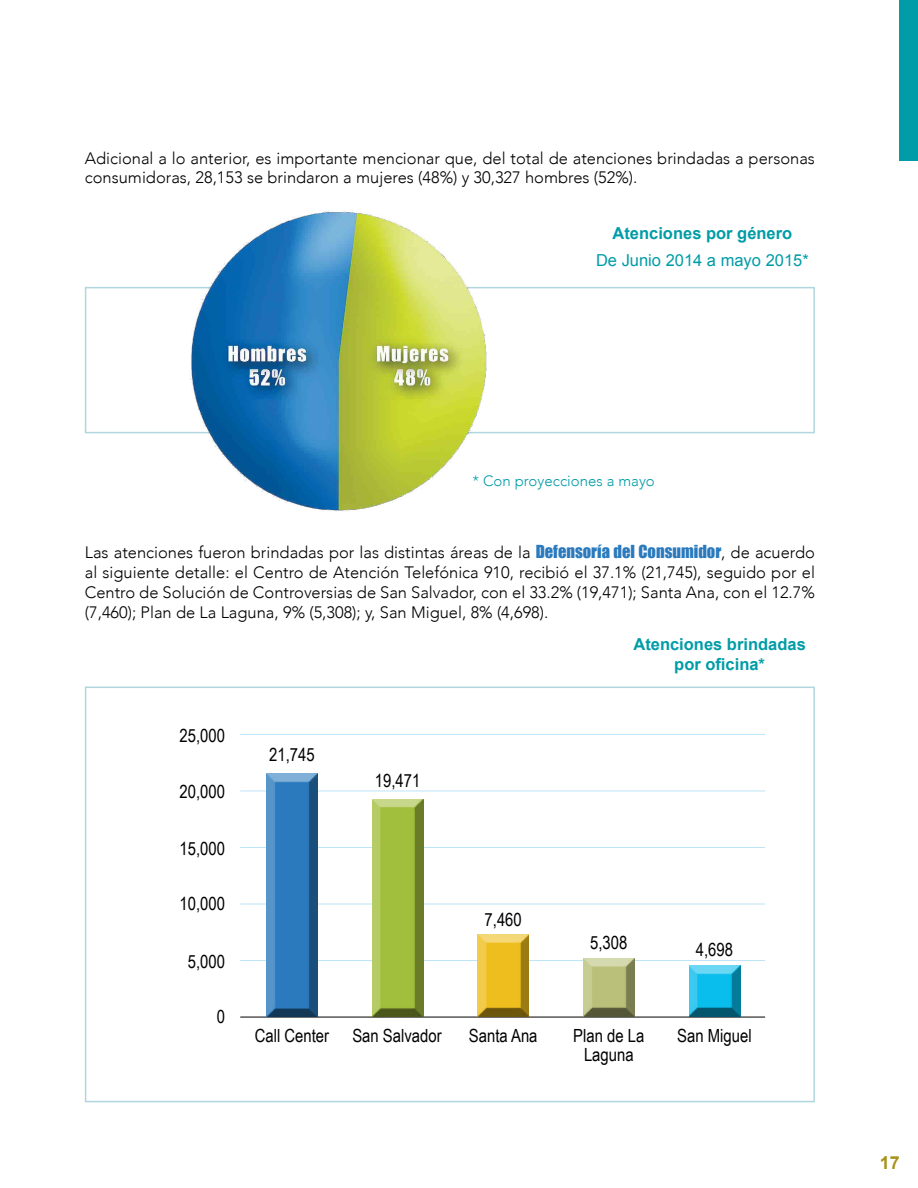
<style>
.page{position:relative;width:918px;height:1188px;background:#fff}
.page>*{position:absolute;margin:0;border:0;box-sizing:border-box;transform-origin:0 0}
.t1{font:18.15px/18.1px "Arial Narrow";color:#000;text-align:center}
.t2{font:700 18px "Arial";color:#a89319}
.t3{font:300 16.5px/19.8px "Avenir";color:#000}
.t4{font:700 16.5px/19.8px "Arial";color:#009ca7;text-align:center}
.t5{font:16.5px "Arial";color:#009ca7}
.t6{font:300 15px "Avenir";color:#009ca7}
.s1{font-family:"Impact";font-weight:400;color:#2a7abd}
</style>
<div class="page">
<div style="left:85px;top:287px;width:730px;height:146px;border:2px solid #b0d7dd"></div>
<div style="left:85px;top:687px;width:730px;height:415px;border:2px solid #b0d7dd"></div>
<hr style="left:240px;top:1017px;width:525px;height:1px;background:#000">
<hr style="left:240px;top:960px;width:525px;height:1px;background:#bde4f8">
<hr style="left:240px;top:904px;width:525px;height:1px;background:#bde4f8">
<hr style="left:240px;top:847px;width:525px;height:1px;background:#bde4f8">
<hr style="left:240px;top:791px;width:525px;height:1px;background:#bde4f8">
<hr style="left:240px;top:734px;width:525px;height:1px;background:#bde4f8">
<div style="left:256px;top:767px;width:72px;height:250px;background:#000;opacity:.75"></div>
<div style="left:362px;top:792px;width:71px;height:225px;background:#000;opacity:.75"></div>
<div style="left:468px;top:927px;width:71px;height:90px;background:#000;opacity:.75"></div>
<div style="left:573px;top:951px;width:71px;height:66px;background:#000;opacity:.75"></div>
<div style="left:679px;top:959px;width:71px;height:58px;background:#000;opacity:.75"></div>
<div style="left:900px;top:0;width:18px;height:161px;background:#009ca7"></div>
<img style="left:176px;top:211px;width:330px;height:300px">
<p class="t3" style="left:85px;top:148px;width:732px">Adicional a lo anterior, es importante mencionar que, del total de atenciones brindadas a personas consumidoras, 28,153 se brindaron a mujeres (48%) y 30,327 hombres (52%).</p>
<p class="t4" style="left:613px;top:224px;width:181px">Atenciones por género</p>
<p class="t5" style="left:596px;top:249px;width:214px">De Junio 2014 a mayo 2015*</p>
<p class="t6" style="left:472px;top:472px;width:184px">* Con proyecciones a mayo</p>
<p class="t3" style="left:85px;top:543px;width:732px;text-align:justify">Las atenciones fueron brindadas por las distintas áreas de la <span class="s1">Defensoría del Consumidor</span>, de acuerdo al siguiente detalle: el Centro de Atención Telefónica 910, recibió el 37.1% (21,745), seguido por el Centro de Solución de Controversias de San Salvador, con el 33.2% (19,471); Santa Ana, con el 12.7% (7,460); Plan de La Laguna, 9% (5,308); y, San Miguel, 8% (4,698).</p>
<p class="t1" style="left:180px;top:725px;width:47px">25,000</p>
<p class="t1" style="left:180px;top:782px;width:47px">20,000</p>
<p class="t1" style="left:180px;top:839px;width:47px">15,000</p>
<p class="t1" style="left:180px;top:894px;width:47px">10,000</p>
<p class="t1" style="left:188px;top:951px;width:39px">5,000</p>
<p class="t1" style="left:217px;top:1007px;width:10px">0</p>
<p class="t1" style="left:269px;top:744px;width:47px">21,745</p>
<p class="t1" style="left:375px;top:771px;width:47px">19,471</p>
<p class="t4" style="left:633px;top:635px;width:174px">Atenciones brindadas por oficina*</p>
<p class="t1" style="left:485px;top:910px;width:39px">7,460</p>
<p class="t1" style="left:590px;top:933px;width:39px">5,308</p>
<p class="t1" style="left:696px;top:940px;width:39px">4,698</p>
<p class="t1" style="left:255px;top:1026px;width:76px">Call Center</p>
<p class="t1" style="left:352px;top:1026px;width:91px">San Salvador</p>
<p class="t1" style="left:469px;top:1026px;width:70px">Santa Ana</p>
<p class="t1" style="left:573px;top:1026px;width:73px">Plan de La<br>Laguna</p>
<p class="t1" style="left:677px;top:1026px;width:76px">San Miguel</p>
<p class="t2" style="left:880px;top:1151px;width:22px">17</p>
</div>
